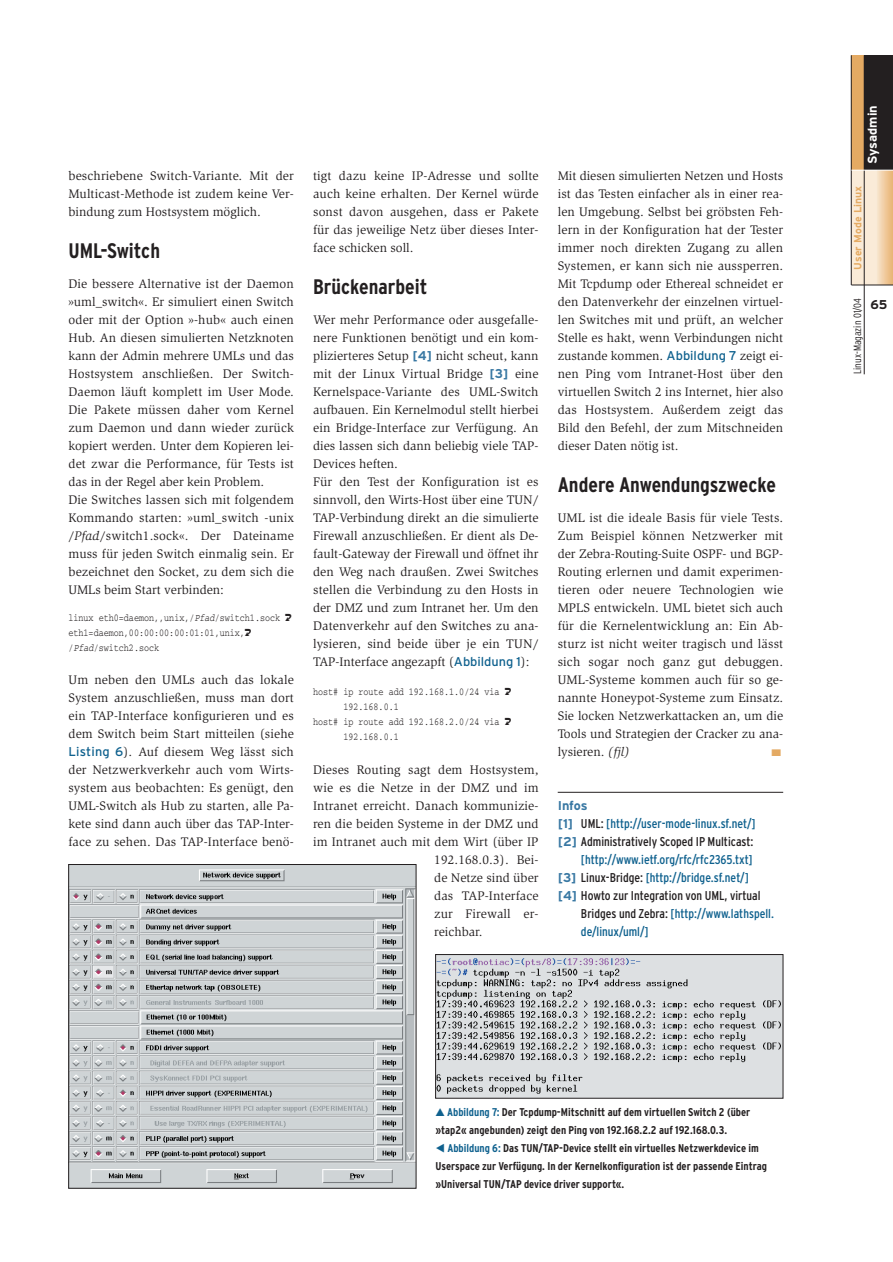
<style>
.page{position:relative;width:893px;height:1262px;background:#fff}
.page>*{position:absolute;margin:0;border:0;box-sizing:border-box;transform-origin:0 0}
.t1{font:700 condensed 21px "Interstate";color:#231f20}
.t2{font:12.75px/18px "Slimbach";letter-spacing:.005em;color:#231f20;text-align:justify}
.t3{font:condensed 12.75px "Interstate";color:#0f618e}
.t4{font:condensed 12.75px "Interstate";color:#231f20}
.t5{font:700 12.75px "Interstate";color:#fff}
.t6{font:700 12.75px "Interstate";letter-spacing:-.01em;color:#3978a3}
.t7{font:700 12.75px "Interstate";color:#231f20}
.t8{font:700 condensed 11.25px/18px "Interstate";color:#231f20}
.t9{font:10.5px/15px "Courier";color:#231f20;scale:.8 1}
.t10{font:300 condensed 10.5px "Interstate";color:#231f20}
.t11{font:700 10.5px "Interstate";color:#e4aa63}
.t12{font:9.6px "Zapf Dingbats";color:#e4aa63;scale:1.33 1}
.s1{font-style:italic}
.s2{font-family:"Interstate";color:#0f618e}
.s3{font-family:"Interstate";font-weight:700;color:#3978a3}
.s4{font-weight:700;font-stretch:normal;color:#3978a3}
.s5{color:#231f20}
.s6{color:#0f618e}
.s7{font-family:"European Pi Three";font-weight:400;font-stretch:normal;color:#0f618e}
</style>
<div class="page">
<div style="left:851px;top:55px;width:41px;height:230px;background:#e4aa63"></div>
<div style="left:864px;top:55px;width:28px;height:115px;background:#231f20"></div>
<div style="left:851px;top:170px;width:25px;height:115px;background:#faebd8"></div>
<svg style="left:876px;top:171px;width:16px;height:114px;background:#f0cea4"></svg>
<hr style="left:851px;top:55px;width:1px;height:230px;background:#231f20">
<hr style="left:557px;top:792px;width:226px;height:1px;background:#231f20">
<hr style="left:863px;top:55px;width:1px;height:319px;background:#231f20">
<hr style="left:851px;top:170px;width:41px;height:1px;background:#fff">
<hr style="left:851px;top:285px;width:41px;height:1px;background:#231f20">
<img style="left:70px;top:866px;width:344px;height:320px">
<div style="left:68px;top:864px;width:348px;height:324px;border:1px solid #231f20"></div>
<img style="left:437px;top:956px;width:344px;height:140px">
<div style="left:435px;top:954px;width:348px;height:144px;border:1px solid #231f20"></div>
<p class="t2" style="left:68px;top:168px;width:227px">beschriebene Switch-Variante. Mit der Multicast-Methode ist zudem keine Ver&shy;bindung zum Hostsystem möglich.</p>
<h1 class="t1" style="left:68px;top:243px;width:93px">UML-Switch</h1>
<p class="t2" style="left:68px;top:276px;width:227px;text-align:left">Die bessere Alternative ist der Daemon »uml_switch«. Er simuliert einen Switch oder mit der Option »-hub« auch einen Hub. An diesen simulierten Netzknoten kann der Admin mehrere UMLs und das Hostsystem anschließen. Der Switch-Daemon läuft komplett im User Mode.<br>Die Pakete müssen daher vom Kernel zum Daemon und dann wieder zurück kopiert werden. Unter dem Kopieren lei&shy;det zwar die Performance, für Tests ist das in der Regel aber kein Problem.<br>Die Switches lassen sich mit folgendem Kommando starten: »uml_switch -unix /<span class="s1">Pfad</span>/switch1.sock«. Der Dateiname muss für jeden Switch einmalig sein. Er bezeichnet den Socket, zu dem sich die UMLs beim Start verbinden:</p>
<p class="t9" style="left:68px;top:611px;width:266px">linux eth0=daemon,,unix,/<span class="s1">Pfad</span>/switch1.sock eth1=daemon,00:00:00:00:01:01,unix, /<span class="s1">Pfad</span>/switch2.sock</p>
<p class="t2" style="left:68px;top:672px;width:227px">Um neben den UMLs auch das lokale System anzuschließen, muss man dort ein TAP-Interface konfigurieren und es dem Switch beim Start mitteilen (siehe <span class="s2">Listing 6</span>). Auf diesem Weg lässt sich der Netzwerkverkehr auch vom Wirts&shy;system aus beobachten: Es genügt, den UML-Switch als Hub zu starten, alle Pa&shy;kete sind dann auch über das TAP-Inter&shy;face zu sehen. Das TAP-Interface benö-</p>
<p class="t2" style="left:313px;top:168px;width:227px">tigt dazu keine IP-Adresse und sollte auch keine erhalten. Der Kernel würde sonst davon ausgehen, dass er Pakete für das jeweilige Netz über dieses Inter&shy;face schicken soll.</p>
<h1 class="t1" style="left:313px;top:279px;width:116px">Brückenarbeit</h1>
<p class="t2" style="left:313px;top:312px;width:227px;text-align:left">Wer mehr Performance oder ausgefalle&shy;nere Funktionen benötigt und ein kom&shy;plizierteres Setup <span class="s3">[4]</span> nicht scheut, kann mit der Linux Virtual Bridge <span class="s3">[3]</span> eine Kernelspace-Variante des UML-Switch aufbauen. Ein Kernelmodul stellt hierbei ein Bridge-Interface zur Verfügung. An dies lassen sich dann beliebig viele TAP-Devices heften.<br>Für den Test der Konfiguration ist es sinnvoll, den Wirts-Host über eine TUN/ TAP-Verbindung direkt an die simulierte Firewall anzuschließen. Er dient als De&shy;fault-Gateway der Firewall und öffnet ihr den Weg nach draußen. Zwei Switches stellen die Verbindung zu den Hosts in der DMZ und zum Intranet her. Um den Datenverkehr auf den Switches zu ana&shy;lysieren, sind beide über je ein TUN/ TAP-Interface angezapft (<span class="s2">Abbildung 1</span>):</p>
<p class="t9" style="left:313px;top:685px;width:235px">host# ip route add 192.168.1.0/24 via</p>
<p class="t9" style="left:343px;top:700px;width:71px">192.168.0.1</p>
<p class="t9" style="left:313px;top:715px;width:235px">host# ip route add 192.168.2.0/24 via</p>
<p class="t9" style="left:343px;top:730px;width:71px">192.168.0.1</p>
<p class="t2" style="left:313px;top:762px;width:227px">Dieses Routing sagt dem Hostsystem,</p>
<p class="t2" style="left:313px;top:780px;width:227px">wie es die Netze in der DMZ und im</p>
<p class="t2" style="left:313px;top:798px;width:227px">Intranet erreicht. Danach kommunizie-</p>
<p class="t2" style="left:313px;top:816px;width:227px">ren die beiden Systeme in der DMZ und</p>
<p class="t2" style="left:313px;top:834px;width:227px">im Intranet auch mit dem Wirt (über IP</p>
<p class="t2" style="left:434px;top:852px;width:106px">192.168.0.3). Bei-</p>
<p class="t2" style="left:434px;top:870px;width:106px">de Netze sind über</p>
<p class="t2" style="left:434px;top:888px;width:106px">das TAP-Interface</p>
<p class="t2" style="left:434px;top:906px;width:106px">zur Firewall er-</p>
<p class="t2" style="left:434px;top:924px;width:50px">reichbar.</p>
<p class="t2" style="left:557px;top:168px;width:227px">Mit diesen simulierten Netzen und Hosts ist das Testen einfacher als in einer rea&shy;len Umgebung. Selbst bei gröbsten Feh&shy;lern in der Konfiguration hat der Tester immer noch direkten Zugang zu allen Systemen, er kann sich nie aussperren.<br>Mit Tcpdump oder Ethereal schneidet er den Datenverkehr der einzelnen virtuel&shy;len Switches mit und prüft, an welcher Stelle es hakt, wenn Verbindungen nicht zustande kommen. <span class="s2">Abbildung 7</span> zeigt ei&shy;nen Ping vom Intranet-Host über den virtuellen Switch 2 ins Internet, hier also das Hostsystem. Außerdem zeigt das Bild den Befehl, der zum Mitschneiden dieser Daten nötig ist.</p>
<h1 class="t1" style="left:557px;top:477px;width:220px">Andere Anwendungszwecke</h1>
<p class="t2" style="left:557px;top:510px;width:227px">UML ist die ideale Basis für viele Tests.<br>Zum Beispiel können Netzwerker mit der Zebra-Routing-Suite OSPF- und BGP-Routing erlernen und damit experimen&shy;tieren oder neuere Technologien wie MPLS entwickeln. UML bietet sich auch für die Kernelentwicklung an: Ein Ab&shy;sturz ist nicht weiter tragisch und lässt sich sogar noch ganz gut debuggen.<br>UML-Systeme kommen auch für so ge&shy;nannte Honeypot-Systeme zum Einsatz.<br>Sie locken Netzwerkattacken an, um die Tools und Strategien der Cracker zu ana&shy;lysieren. <span class="s1">(fjl)</span></p>
<p class="t12" style="left:771px;top:747px;width:9px">■</p>
<p class="t6" style="left:557px;top:801px;width:31px">Infos</p>
<p class="t3" style="left:557px;top:819px;width:199px"><span class="s4">[1]</span> <span class="s5">UML:</span> [http://user-mode-linux.sf.net/]</p>
<p class="t4" style="left:557px;top:837px;width:197px"><span class="s4">[2]</span> Administratively Scoped IP Multicast:</p>
<p class="t3" style="left:581px;top:855px;width:173px">[http://www.ietf.org/rfc/rfc2365.txt]</p>
<p class="t3" style="left:557px;top:873px;width:193px"><span class="s4">[3]</span> <span class="s5">Linux-Bridge:</span> [http://bridge.sf.net/]</p>
<p class="t4" style="left:557px;top:891px;width:204px"><span class="s4">[4]</span> Howto zur Integration von UML, virtual</p>
<p class="t3" style="left:581px;top:909px;width:194px"><span class="s5">Bridges und Zebra:</span> [http://www.lathspell.</p>
<p class="t3" style="left:581px;top:927px;width:69px">de/linux/uml/]</p>
<p class="t8" style="left:435px;top:1104px;width:316px;text-indent:12px"><span class="s6">Abbildung 7:</span> Der Tcpdump-Mitschnitt auf dem virtuellen Switch 2 (über »tap2« angebunden) zeigt den Ping von 192.168.2.2 auf 192.168.0.3.</p>
<p class="t8" style="left:435px;top:1140px;width:333px"><span class="s7">-</span> <span class="s6">Abbildung 6:</span> Das TUN/TAP-Device stellt ein virtuelles Netzwerkdevice im<br>Userspace zur Verfügung. In der Kernelkonfiguration ist der passende Eintrag »Universal TUN/TAP device driver support«.</p>
<p class="t5" style="left:867px;top:164px;width:60px;rotate:-90deg">Sysadmin</p>
<p class="t11" style="left:853px;top:269px;width:85px;rotate:-90deg">User Mode Linux</p>
<p class="t10" style="left:853px;top:374px;width:77px;rotate:-90deg">Linux-Magazin 01/04</p>
<p class="t7" style="left:870px;top:300px;width:18px">65</p>
</div>
